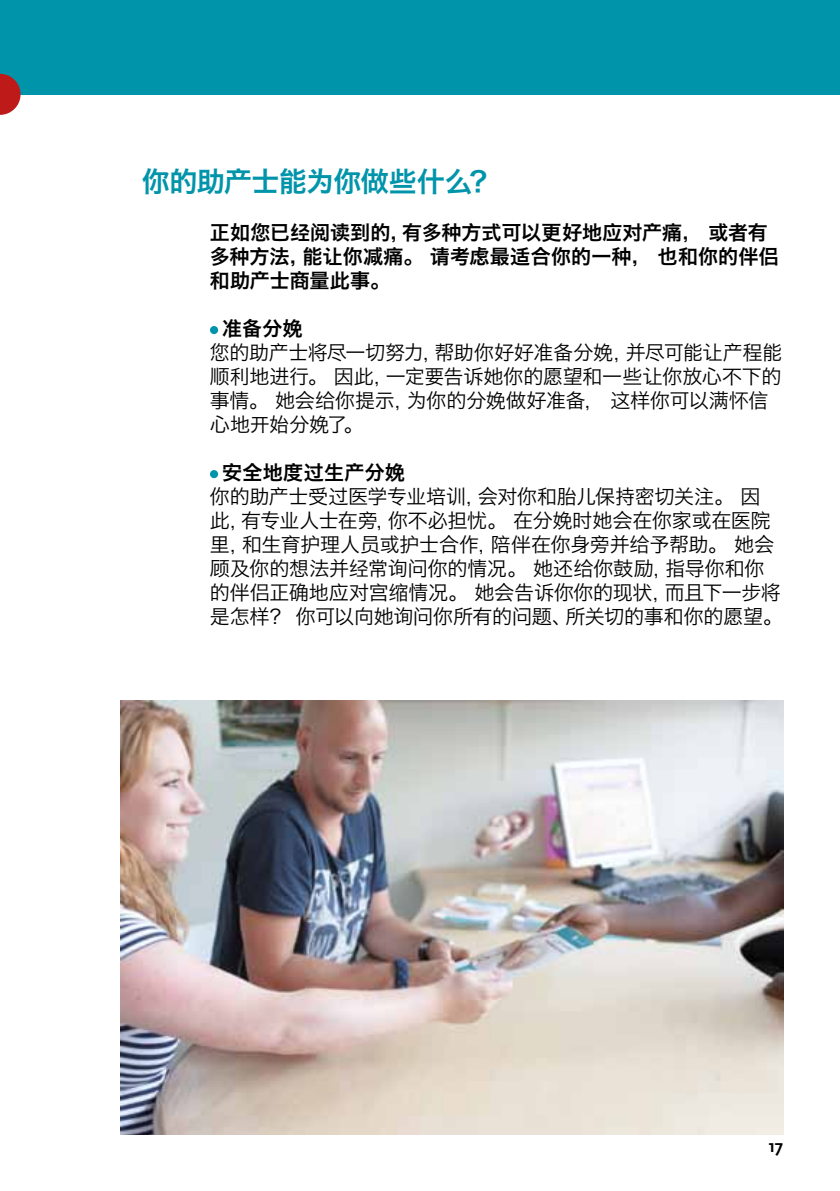
<style>
.page{position:relative;width:840px;height:1191px;background:#fff}
.page>*{position:absolute;margin:0;border:0;box-sizing:border-box;transform-origin:0 0}
.t1{font:28px "Hiragino Sans GB W6";letter-spacing:-.02em;color:#0094aa}
.t2{font:20px/24px "Hiragino Sans GB W3";letter-spacing:-.015em;color:#000}
.t3{font:20px/24px "Hiragino Sans GB W6";letter-spacing:.005em;color:#000}
.t4{font:700 18px "Scala Sans";color:#000}
</style>
<div class="page">
<div style="left:0;top:0;width:839px;height:95px;background:#0094aa"></div>
<svg style="left:0;top:74px;width:21px;height:41px"></svg>
<div style="left:210px;top:326px;width:8px;height:8px;background:#0094aa;border-radius:50%"></div>
<div style="left:210px;top:470px;width:8px;height:8px;background:#0094aa;border-radius:50%"></div>
<img style="left:120px;top:700px;width:662px;height:434px">
<h1 class="t1" style="left:142px;top:163px;width:357px">你的助产士能为你做些什么？</h1>
<p class="t3" style="left:210px;top:220px;width:570px">正如您已经阅读到的，有多种方式可以更好地应对产痛， 或者有多种方法，能让你减痛。 请考虑最适合你的一种， 也和你的伴侣和助产士商量此事。</p>
<p class="t3" style="left:222px;top:316px;width:82px">准备分娩</p>
<p class="t2" style="left:210px;top:340px;width:573px">您的助产士将尽一切努力，帮助你好好准备分娩，并尽可能让产程能顺利地进行。 因此，一定要告诉她你的愿望和一些让你放心不下的事情。 她会给你提示，为你的分娩做好准备， 这样你可以满怀信心地开始分娩了。</p>
<p class="t3" style="left:222px;top:460px;width:184px">安全地度过生产分娩</p>
<p class="t2" style="left:210px;top:484px;width:574px">你的助产士受过医学专业培训，会对你和胎儿保持密切关注。 因此，有专业人士在旁，你不必担忧。 在分娩时她会在你家或在医院里，和生育护理人员或护士合作，陪伴在你身旁并给予帮助。 她会顾及你的想法并经常询问你的情况。 她还给你鼓励，指导你和你的伴侣正确地应对宫缩情况。 她会告诉你你的现状，而且下一步将是怎样？ 你可以向她询问你所有的问题、所关切的事和你的愿望。</p>
<p class="t4" style="left:767px;top:1136px;width:16px">17</p>
</div>
